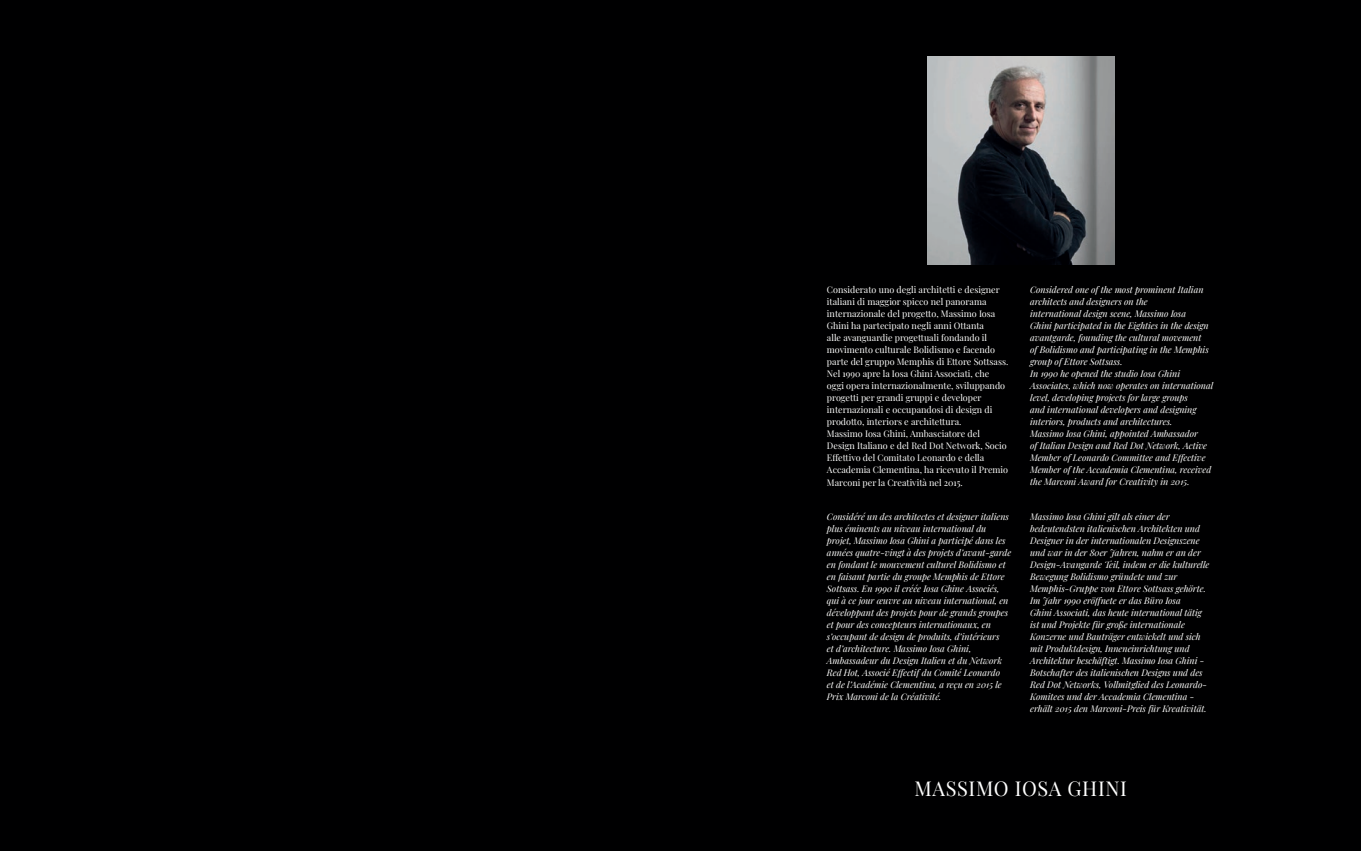
<style>
.page{position:relative;width:1361px;height:851px;background:#fff}
.page>*{position:absolute;margin:0;border:0;box-sizing:border-box;transform-origin:0 0}
.t1{font:20px "Playfair Display";letter-spacing:.03em;color:#fff}
.t2{font:italic 9px/12px "Playfair Display";color:#fff}
.t3{font:9px/12px "Playfair Display";color:#fff}
</style>
<div class="page">
<div style="left:0;top:0;width:1361px;height:850px;background:#000001"></div>
<img style="left:927px;top:57px;width:187px;height:208px">
<p class="t3" style="left:827px;top:283px;width:183px">Considerato uno degli architetti e designer italiani di maggior spicco nel panorama internazionale del progetto, Massimo Iosa Ghini ha partecipato negli anni Ottanta<br>alle avanguardie progettuali fondando il movimento culturale Bolidismo e facendo parte del gruppo Memphis di Ettore Sottsass.<br>Nel 1990 apre la Iosa Ghini Associati, che oggi opera internazionalmente, sviluppando progetti per grandi gruppi e developer internazionali e occupandosi di design di prodotto, interiors e architettura.<br>Massimo Iosa Ghini, Ambasciatore del Design Italiano e del Red Dot Network, Socio Effettivo del Comitato Leonardo e della Accademia Clementina, ha ricevuto il Premio Marconi per la Creatività nel 2015.</p>
<p class="t2" style="left:1030px;top:283px;width:185px">Considered one of the most prominent Italian architects and designers on the<br>international design scene, Massimo Iosa<br>Ghini participated in the Eighties in the design avantgarde, founding the cultural movement<br>of Bolidismo and participating in the Memphis group of Ettore Sottsass.<br>In 1990 he opened the studio Iosa Ghini Associates, which now operates on international level, developing projects for large groups<br>and international developers and designing interiors, products and architectures.<br>Massimo Iosa Ghini, appointed Ambassador<br>of Italian Design and Red Dot Network, Active Member of Leonardo Committee and Effective Member of the Accademia Clementina, received the Marconi Award for Creativity in 2015.</p>
<p class="t2" style="left:1030px;top:510px;width:181px">Massimo Iosa Ghini gilt als einer der bedeutendsten italienischen Architekten und Designer in der internationalen Designszene und war in der 80er Jahren, nahm er an der Design-Avangarde Teil, indem er die kulturelle Bewegung Bolidismo gründete und zur Memphis-Gruppe von Ettore Sottsass gehörte.<br>Im Jahr 1990 eröffnete er das Büro Iosa<br>Ghini Associati, das heute international tätig ist und Projekte für große internationale Konzerne und Bauträger entwickelt und sich mit Produktdesign, Inneneinrichtung und Architektur beschäftigt. Massimo Iosa Ghini - Botschafter des italienischen Designs und des Red Dot Networks, Vollmitglied des Leonardo-Komitees und der Accademia Clementina - erhält 2015 den Marconi-Preis für Kreativität.</p>
<p class="t2" style="left:827px;top:510px;width:186px">Considéré un des architectes et designer italiens plus éminents au niveau international du projet, Massimo Iosa Ghini a participé dans les années quatre-vingt à des projets d’avant-garde en fondant le mouvement culturel Bolidismo et en faisant partie du groupe Memphis de Ettore Sottsass. En 1990 il créée Iosa Ghine Associés, qui à ce jour œuvre au niveau international, en développant des projets pour de grands groupes et pour des concepteurs internationaux, en s’occupant de design de produits, d’intérieurs<br>et d’architecture. Massimo Iosa Ghini, Ambassadeur du Design Italien et du Network Red Hot, Associé Effectif du Comité Leonardo<br>et de l’Académie Clementina, a reçu en 2015 le Prix Marconi de la Créativité.</p>
<h1 class="t1" style="left:914px;top:772px;width:214px">MASSIMO IOSA GHINI</h1>
</div>
